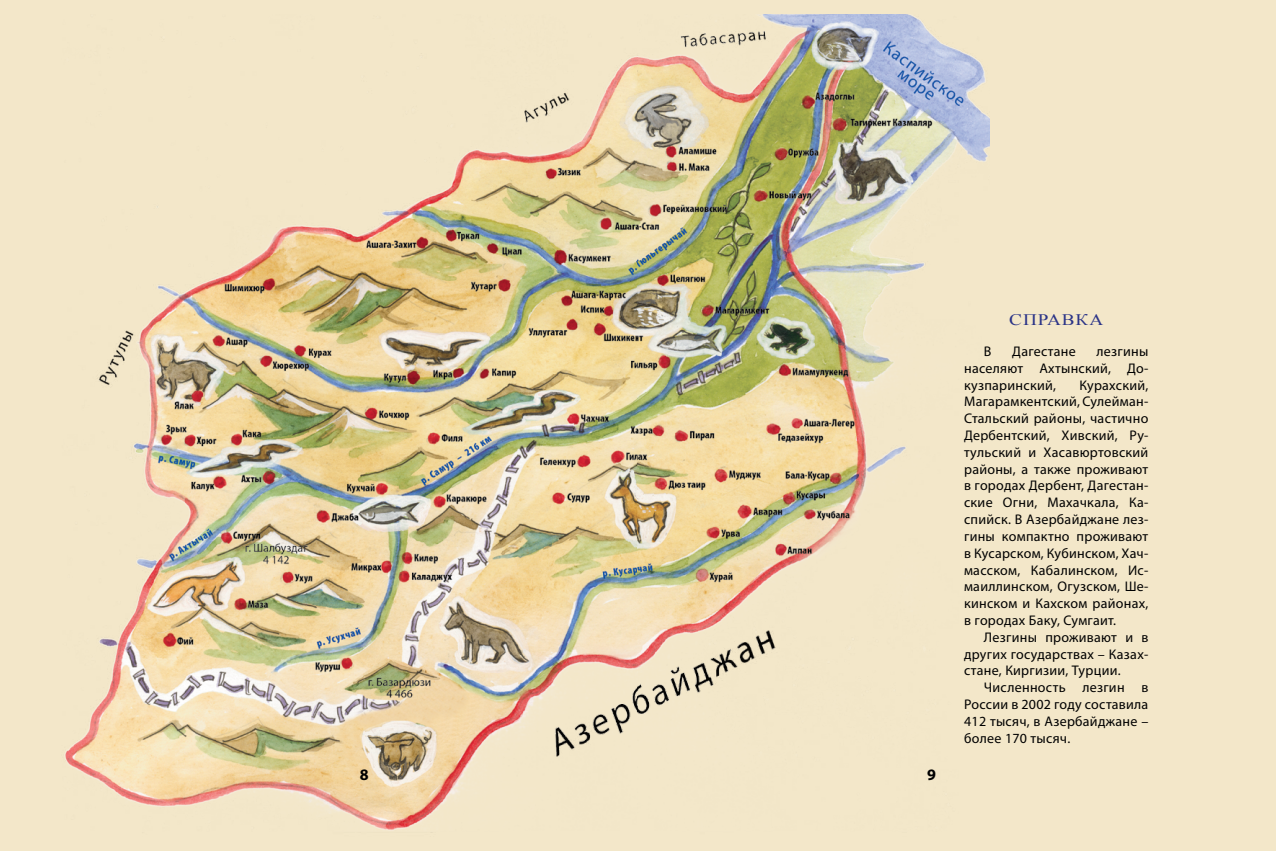
<style>
.page{position:relative;width:1276px;height:851px;background:#fff}
.page>*{position:absolute;margin:0;border:0;box-sizing:border-box;transform-origin:0 0}
.t1{font:16px "Times New Roman";letter-spacing:.05em;color:#2b3487;scale:1.2 1}
.t2{font:700 16px "Myriad Pro";color:#000}
.t3{font:14px/16.8px "Myriad Pro";letter-spacing:.02em;color:#000;text-align:justify}
</style>
<div class="page">
<div style="left:0;top:0;width:638px;height:850px;background:#f3e7c9"></div>
<div style="left:638px;top:0;width:638px;height:850px;background:#f3e7c9"></div>
<img style="left:65px;top:14px;width:925px;height:819px">
<p class="t2" style="left:360px;top:764px;width:10px">8</p>
<p class="t2" style="left:927px;top:764px;width:10px">9</p>
<p class="t1" style="left:1009px;top:309px;width:80px">СПРАВКА</p>
<p class="t3" style="left:984px;top:342px;width:9px">В</p>
<p class="t3" style="left:1012px;top:342px;width:65px">Дагестане</p>
<p class="t3" style="left:964px;top:342px;width:186px;text-indent:132px">лезгины населяют Ахтынский, До&shy;кузпаринский,</p>
<p class="t3" style="left:964px;top:376px;width:186px;text-indent:115px">Курахский, Магарамкентский, Сулейман-Стальский районы, частично Дербентский, Хивский, Ру&shy;тульский и Хасавюртовский районы, а также проживают в городах Дербент, Дагестан&shy;ские Огни, Махачкала, Ка&shy;спийск. В Азербайджане лез&shy;гины компактно проживают в Кусарском, Кубинском, Хач&shy;масском, Кабалинском, Ис&shy;маиллинском, Огузском, Ше&shy;кинском и Кахском районах, в городах Баку, Сумгаит.</p>
<p class="t3" style="left:964px;top:628px;width:186px;text-indent:20px">Лезгины проживают и в других государствах – Казах&shy;стане, Киргизии, Турции.</p>
<p class="t3" style="left:964px;top:678px;width:186px;text-indent:20px">Численность лезгин в России в 2002 году составила 412 тысяч, в Азербайджане – более 170 тысяч.</p>
</div>
